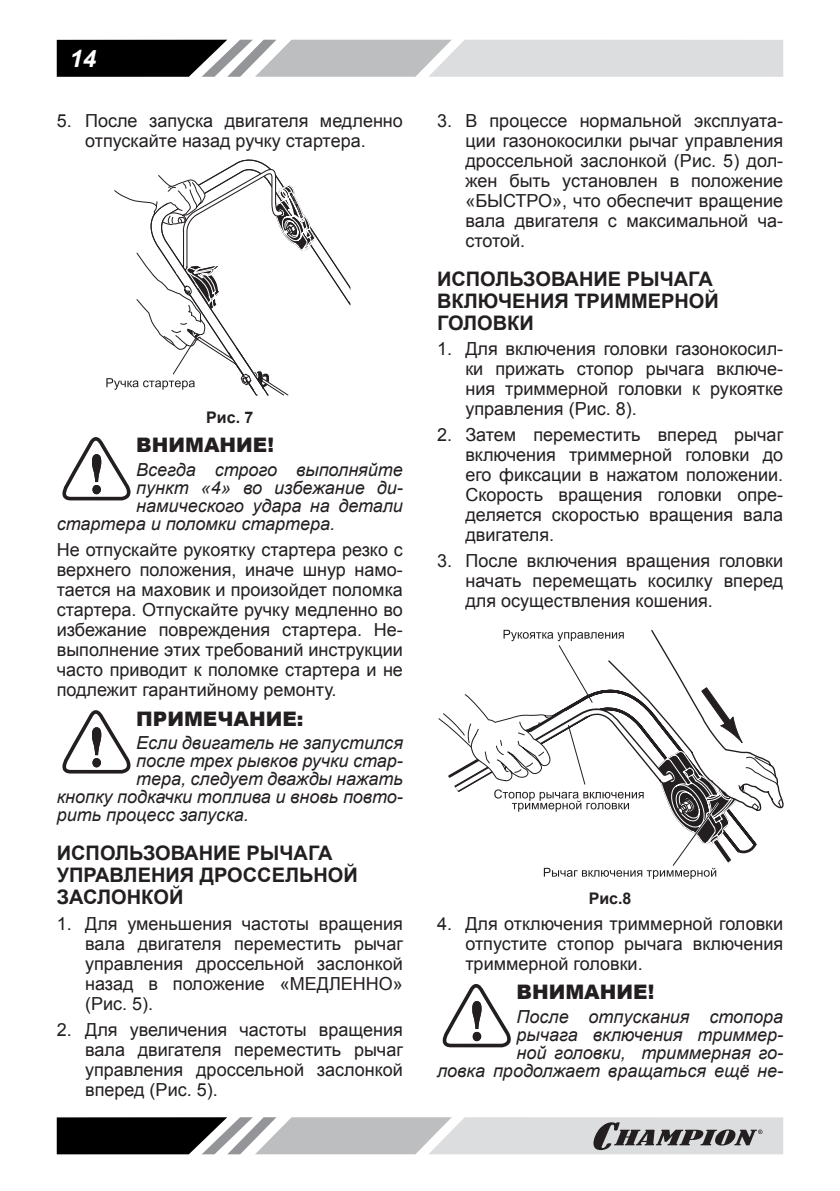
<style>
.page{position:relative;width:840px;height:1191px;background:#fff}
.page>*{position:absolute;margin:0;border:0;box-sizing:border-box;transform-origin:0 0}
.t1{font:italic 700 24px "Arial";color:#fff}
.t2{font:700 20px/22px "Arial";color:#231f20}
.t3{font:900 20px "Arial";color:#231f20}
.t4{font:18px/20px "Arial";color:#231f20;text-align:justify}
.t5{font:italic 18px/18px "Arial";color:#231f20;text-align:right}
.t6{font:700 16px "Arial";color:#231f20}
</style>
<div class="page">
<svg style="left:57px;top:40px;width:725px;height:37px;background:#a7a8a9"></svg>
<svg style="left:57px;top:1117px;width:725px;height:37px;background:#9c9c9d"></svg>
<svg style="left:106px;top:159px;width:245px;height:237px"></svg>
<svg style="left:62px;top:437px;width:69px;height:63px"></svg>
<svg style="left:62px;top:710px;width:69px;height:63px"></svg>
<svg style="left:438px;top:629px;width:344px;height:250px"></svg>
<svg style="left:442px;top:984px;width:69px;height:63px"></svg>
<h1 class="t1" style="left:70px;top:44px;width:28px">14</h1>
<p class="t4" style="left:57px;top:110px;width:347px;text-align:center">5. После запуска двигателя медленно отпускайте назад ручку стартера.</p>
<p class="t6" style="left:206px;top:406px;width:49px">Рис. 7</p>
<p class="t3" style="left:136px;top:431px;width:139px">ВНИМАНИЕ!</p>
<p class="t5" style="left:136px;top:461px;width:268px">Всегда строго выполняйте</p>
<p class="t5" style="left:136px;top:479px;width:268px">пункт «4» во избежание ди-</p>
<p class="t5" style="left:136px;top:497px;width:268px">намического удара на детали</p>
<p class="t5" style="left:57px;top:515px;width:280px">стартера и поломки стартера.</p>
<p class="t4" style="left:57px;top:539px;width:347px">Не отпускайте рукоятку стартера резко с верхнего положения, иначе шнур намо&shy;тается на маховик и произойдет поломка стартера. Отпускайте ручку медленно во избежание повреждения стартера. Не&shy;выполнение этих требований инструкции часто приводит к поломке стартера и не подлежит гарантийному ремонту.</p>
<p class="t3" style="left:136px;top:704px;width:169px">ПРИМЕЧАНИЕ:</p>
<p class="t5" style="left:136px;top:734px;width:268px">Если двигатель не запустился</p>
<p class="t5" style="left:136px;top:752px;width:268px">после трех рывков ручки стар-</p>
<p class="t5" style="left:136px;top:770px;width:268px">тера, следует дважды нажать</p>
<p class="t5" style="left:57px;top:788px;width:347px">кнопку подкачки топлива и вновь повто-</p>
<p class="t5" style="left:57px;top:806px;width:193px">рить процесс запуска.</p>
<p class="t2" style="left:57px;top:843px;width:302px">ИСПОЛЬЗОВАНИЕ РЫЧАГА<br>УПРАВЛЕНИЯ ДРОССЕЛЬНОЙ<br>ЗАСЛОНКОЙ</p>
<p class="t4" style="left:85px;top:913px;width:319px;text-indent:-28px">1. Для уменьшения частоты вращения вала двигателя переместить рычаг управления дроссельной заслонкой назад в положение «МЕДЛЕННО» (Рис. 5).</p>
<p class="t4" style="left:85px;top:1019px;width:319px;text-indent:-28px">2. Для увеличения частоты вращения вала двигателя переместить рычаг управления дроссельной заслонкой вперед (Рис. 5).</p>
<p class="t4" style="left:465px;top:110px;width:319px;text-indent:-28px">3. В процессе нормальной эксплуата&shy;ции газонокосилки рычаг управления дроссельной заслонкой (Рис. 5) дол&shy;жен быть установлен в положение «БЫСТРО», что обеспечит вращение вала двигателя с максимальной ча&shy;стотой.</p>
<p class="t2" style="left:437px;top:268px;width:283px">ИСПОЛЬЗОВАНИЕ РЫЧАГА<br>ВКЛЮЧЕНИЯ ТРИММЕРНОЙ<br>ГОЛОВКИ</p>
<p class="t4" style="left:465px;top:339px;width:319px;text-indent:-28px">1. Для включения головки газонокосил&shy;ки прижать стопор рычага включе&shy;ния триммерной головки к рукоятке управления (Рис. 8).</p>
<p class="t4" style="left:465px;top:425px;width:319px;text-indent:-28px">2. Затем переместить вперед рычаг включения триммерной головки до его фиксации в нажатом положении.<br>Скорость вращения головки опре&shy;деляется скоростью вращения вала двигателя.</p>
<p class="t4" style="left:465px;top:550px;width:319px;text-indent:-28px">3. После включения вращения головки начать перемещать косилку вперед для осуществления кошения.</p>
<p class="t6" style="left:588px;top:887px;width:44px">Рис.8</p>
<p class="t4" style="left:465px;top:913px;width:319px;text-indent:-28px">4. Для отключения триммерной головки отпустите стопор рычага включения триммерной головки.</p>
<p class="t3" style="left:516px;top:977px;width:139px">ВНИМАНИЕ!</p>
<p class="t5" style="left:437px;top:1008px;width:347px">После отпускания стопора<br>рычага включения триммер-<br>ной головки, триммерная го-<br>ловка продолжает вращаться ещё не-</p>
</div>
